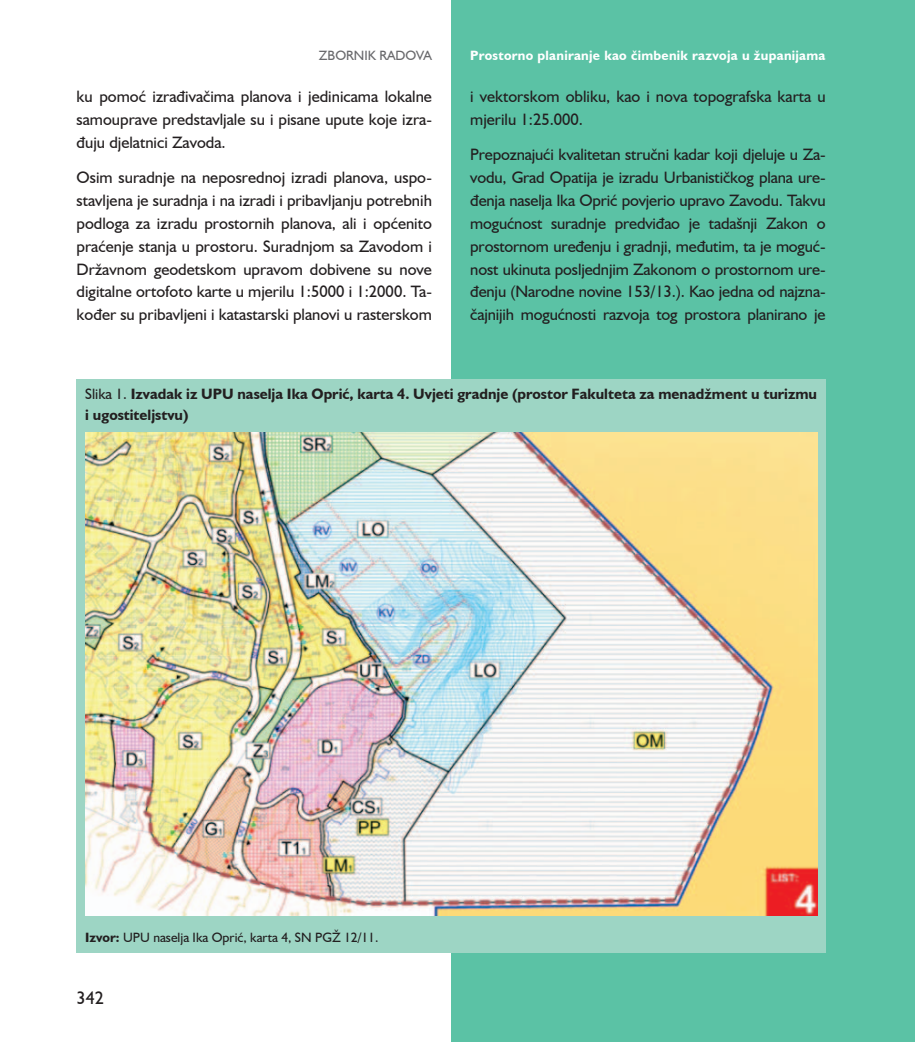
<style>
.page{position:relative;width:915px;height:1042px;background:#fff}
.page>*{position:absolute;margin:0;border:0;box-sizing:border-box;transform-origin:0 0}
.t1{font:18px "Humanist 521 BT";color:#231f20}
.t2{font:16.5px/22.8px "Humanist 521 BT";color:#231f20;text-align:justify}
.t3{font:700 15px/21px "Humanist 521 BT";color:#231f20}
.t4{font:700 13.5px "Humanist 521 BT";letter-spacing:.02em;color:#fff}
.t5{font:13.5px "Humanist 521 BT";color:#231f20}
.t6{font:13.5px "Humanist 521 BT";color:#69696c}
.s1{font-weight:400}
.s2{font-weight:700}
</style>
<div class="page">
<div style="left:451px;top:0;width:463px;height:1042px;background:#5bc2a5"></div>
<hr style="left:914px;top:0;width:1px;height:1042px;background:#5bc2a5">
<div style="left:77px;top:379px;width:748px;height:573px;background:#9dd5c4"></div>
<img style="left:85px;top:432px;width:731px;height:483px">
<p class="t6" style="left:319px;top:47px;width:114px">ZBORNIK RADOVA</p>
<p class="t4" style="left:470px;top:47px;width:357px">Prostorno planiranje kao čimbenik razvoja u županijama</p>
<p class="t2" style="left:470px;top:84px;width:357px">i vektorskom obliku, kao i nova topografska karta u mjerilu 1:25.000.</p>
<p class="t2" style="left:470px;top:143px;width:357px">Prepoznajući kvalitetan stručni kadar koji djeluje u Za&shy;vodu, Grad Opatija je izradu Urbanističkog plana ure&shy;đenja naselja Ika Oprić povjerio upravo Zavodu. Takvu mogućnost suradnje predviđao je tadašnji Zakon o prostornom uređenju i gradnji, međutim, ta je moguć&shy;nost ukinuta posljednjim Zakonom o prostornom ure&shy;đenju (Narodne novine 153/13.). Kao jedna od najzna&shy;čajnijih mogućnosti razvoja tog prostora planirano je</p>
<p class="t2" style="left:77px;top:84px;width:357px">ku pomoć izrađivačima planova i jedinicama lokalne samouprave predstavljale su i pisane upute koje izra&shy;đuju djelatnici Zavoda.</p>
<p class="t2" style="left:77px;top:166px;width:357px">Osim suradnje na neposrednoj izradi planova, uspo&shy;stavljena je suradnja i na izradi i pribavljanju potrebnih podloga za izradu prostornih planova, ali i općenito praćenje stanja u prostoru. Suradnjom sa Zavodom i Državnom geodetskom upravom dobivene su nove digitalne ortofoto karte u mjerilu 1:5000 i 1:2000. Ta&shy;kođer su pribavljeni i katastarski planovi u rasterskom</p>
<p class="t3" style="left:85px;top:383px;width:733px"><span class="s1">Slika 1.</span> Izvadak iz UPU naselja Ika Oprić, karta 4. Uvjeti gradnje (prostor Fakulteta za menadžment u turizmu i ugostiteljstvu)</p>
<p class="t5" style="left:85px;top:929px;width:295px"><span class="s2">Izvor:</span> UPU naselja Ika Oprić, karta 4, SN PGŽ 12/11.</p>
<p class="t1" style="left:77px;top:986px;width:29px">342</p>
</div>
